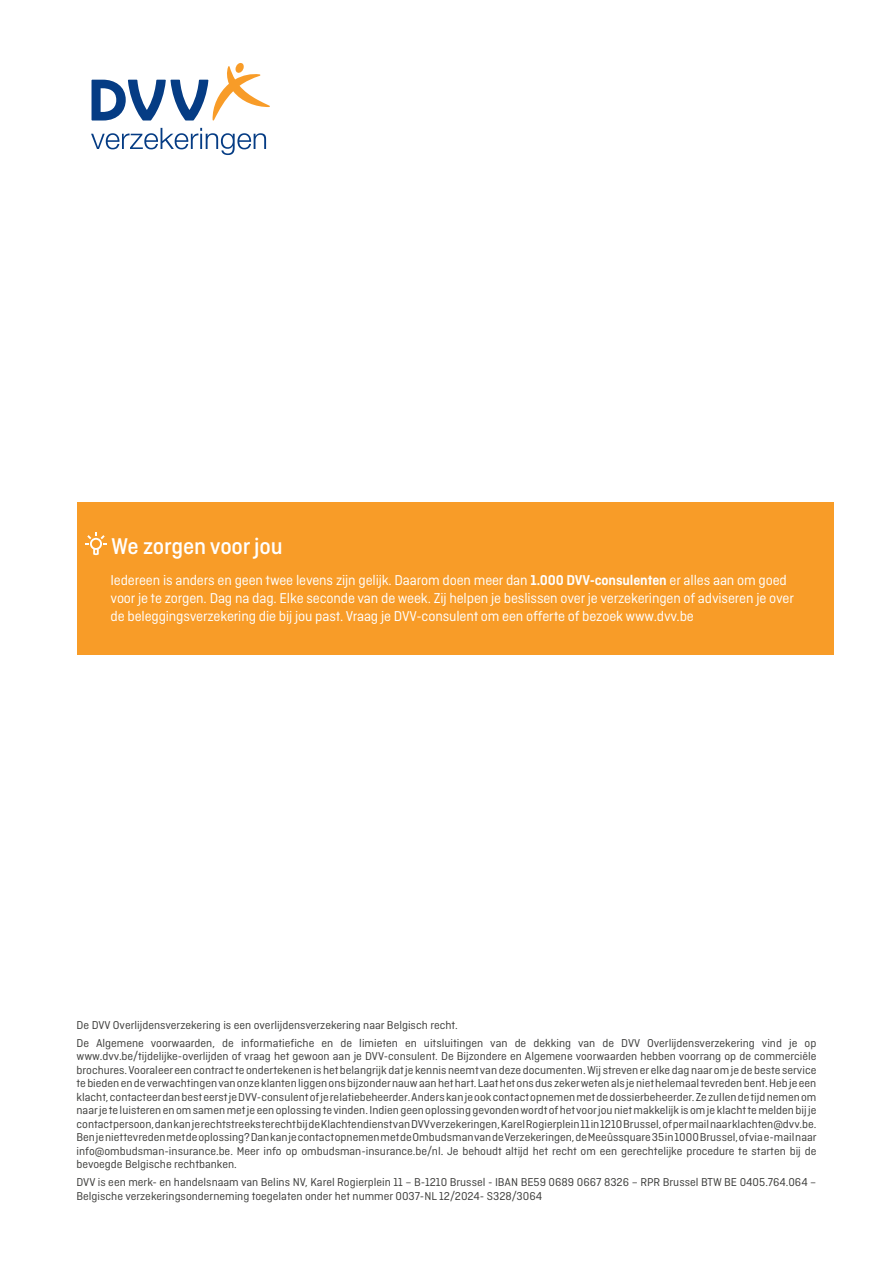
<style>
.page{position:relative;width:893px;height:1263px;background:#fff}
.page>*{position:absolute;margin:0;border:0;box-sizing:border-box;transform-origin:0 0}
.TITEL_BLAUW{font:500 24px "Ciutadella";letter-spacing:-.01em;color:#fff}
.BODY_BLACK_2PT_after{font:15px/18px "Ciutadella";letter-spacing:-.01em;color:#fff}
.LEGAL{font:12px/13.5px "Ciutadella";color:#3d3d3b;text-align:justify}
.s1{font-weight:600}
</style>
<div class="page">
<div style="left:77px;top:502px;width:756px;height:153px;background:#f89c28"></div>
<svg style="left:85px;top:532px;width:22px;height:23px"></svg>
<svg style="left:92px;top:63px;width:178px;height:58px"></svg>
<svg style="left:91px;top:128px;width:175px;height:27px"></svg>
<p class="TITEL_BLAUW" style="left:111px;top:533px;width:173px">We zorgen voor jou</p>
<p class="BODY_BLACK_2PT_after" style="left:111px;top:571px;width:685px">Iedereen is anders en geen twee levens zijn gelijk. Daarom doen meer dan <span class="s1">1.000 DVV-consulenten</span> er alles aan om goed voor je te zorgen. Dag na dag. Elke seconde van de week. Zij helpen je beslissen over je verzekeringen of adviseren je over de beleggingsverzekering die bij jou past. Vraag je DVV-consulent om een offerte of bezoek www.dvv.be</p>
<p class="LEGAL" style="left:77px;top:1018px;width:383px">De DVV Overlijdensverzekering is een overlijdensverzekering naar Belgisch recht.</p>
<p class="LEGAL" style="left:77px;top:1036px;width:742px">De Algemene voorwaarden, de informatiefiche en de limieten en uitsluitingen van de dekking van de DVV Overlijdensverzekering vind je op www.dvv.be/tijdelijke-overlijden of vraag het gewoon aan je DVV-consulent. De Bijzondere en Algemene voorwaarden hebben voorrang op de commerciële brochures. Vooraleer een contract te ondertekenen is het belangrijk dat je kennis neemt van deze documenten. Wij streven er elke dag naar om je de beste service te bieden en de verwachtingen van onze klanten liggen ons bijzonder nauw aan het hart. Laat het ons dus zeker weten als je niet helemaal tevreden bent. Heb je een klacht, contacteer dan best eerst je DVV-consulent of je relatiebeheerder. Anders kan je ook contact opnemen met de dossierbeheerder. Ze zullen de tijd nemen om naar je te luisteren en om samen met je een oplossing te vinden. Indien geen oplossing gevonden wordt of het voor jou niet makkelijk is om je klacht te melden bij je contactpersoon, dan kan je rechtstreeks terecht bij de Klachtendienst van DVV verzekeringen, Karel Rogierplein 11 in 1210 Brussel, of per mail naar klachten@dvv.be.<br>Ben je niet tevreden met de oplossing? Dan kan je contact opnemen met de Ombudsman van de Verzekeringen, de Meeûssquare 35 in 1000 Brussel, of via e-mail naar info@ombudsman-insurance.be. Meer info op ombudsman-insurance.be/nl. Je behoudt altijd het recht om een gerechtelijke procedure te starten bij de bevoegde Belgische rechtbanken.</p>
<p class="LEGAL" style="left:77px;top:1175px;width:741px">DVV is een merk- en handelsnaam van Belins NV, Karel Rogierplein 11 – B-1210 Brussel - IBAN BE59 0689 0667 8326 – RPR Brussel BTW BE 0405.764.064 –<br>Belgische verzekeringsonderneming toegelaten onder het nummer 0037-NL 12/2024- S328/3064</p>
</div>
